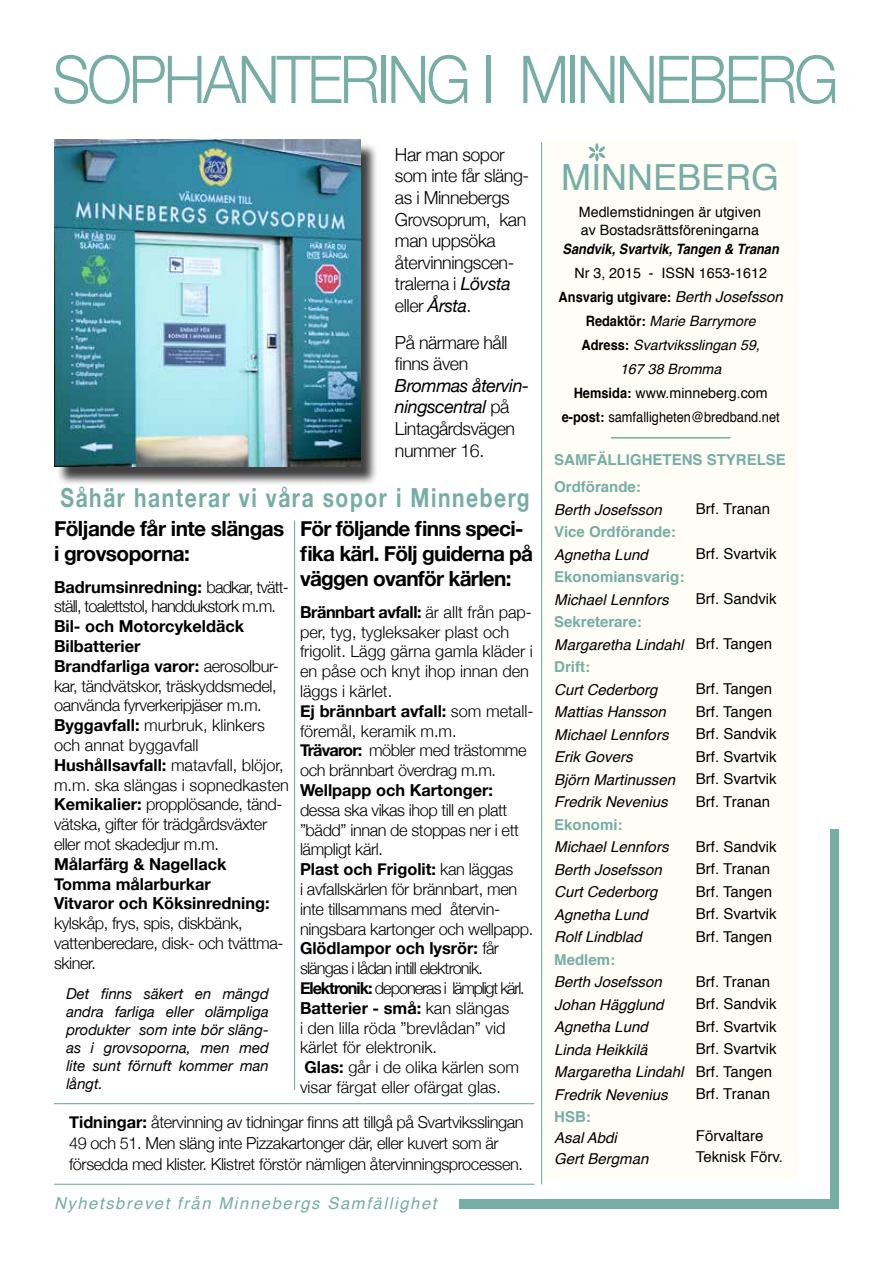
<style>
.page{position:relative;width:893px;height:1263px;background:#fff}
.page>*{position:absolute;margin:0;border:0;box-sizing:border-box;transform-origin:0 0}
.t1{font:300 66px "Helvetica Neue";letter-spacing:-.05em;color:#76ada4;scale:.91 1}
.t2{font:36px "Helvetica";color:#76ada4}
.t3{font:700 26.25px "Helvetica Neue";letter-spacing:.075em;color:#76ada4;scale:.8 1}
.t4{font:700 21px/25.2px "Helvetica Neue";letter-spacing:-.035em;color:#000}
.t5{font:300 18px/21.6px "Helvetica Neue";letter-spacing:-.025em;color:#000}
.t6{font:italic 18px/21.6px "Helvetica Neue";letter-spacing:-.025em;color:#000}
.t7{font:300 16.5px/19.8px "Helvetica Neue";letter-spacing:-.025em;color:#000}
.t8{font:300 16.5px/19.8px "Helvetica Neue";color:#000}
.t9{font:700 16.5px/19.8px "Helvetica Neue";color:#000}
.t10{font:300 16.5px/19.8px "Helvetica Neue";letter-spacing:-.05em;color:#000}
.t11{font:italic 16.5px "Helvetica";letter-spacing:.1em;color:#76ada4}
.t12{font:italic 15px/22.5px "Helvetica";color:#000}
.t13{font:15px/22.5px "Helvetica";color:#000}
.t14{font:italic 15px/18px "Helvetica Neue";color:#000;text-align:justify}
.t15{font:700 15px/27px "Helvetica";color:#76ada4}
.t16{font:14.25px/24px "Helvetica";color:#000;text-align:center}
.t17{font:italic 700 14.25px "Helvetica";color:#000;scale:.9 1}
.s1{font-weight:400;font-style:italic}
.s2{font-weight:300;font-style:normal}
.s3{font-weight:700}
.s4{font-style:italic;font-size:15px}
.s5{font-style:italic}
</style>
<div class="page">
<div style="left:830px;top:830px;width:9px;height:379px;background:#76ada4"></div>
<div style="left:460px;top:1199px;width:379px;height:10px;background:#76ada4"></div>
<div style="left:543px;top:140px;width:255px;height:1040px;background:#fffef6"></div>
<hr style="left:611px;top:437px;width:119px;height:1px;background:#76ada4">
<svg style="left:588px;top:143px;width:17px;height:18px"></svg>
<hr style="left:541px;top:142px;width:1px;height:1042px;background:#76ada4">
<hr style="left:294px;top:520px;width:1px;height:570px;background:#76ada4">
<hr style="left:54px;top:1103px;width:480px;height:1px;background:#76ada4">
<hr style="left:54px;top:1184px;width:480px;height:1px;background:#76ada4">
<div style="left:56px;top:142px;width:323px;height:343px;background:#000;opacity:.75"></div>
<img style="left:54px;top:140px;width:306px;height:327px">
<h1 class="t1" style="left:52px;top:26px;width:865px">SOPHANTERING I MINNEBERG</h1>
<p class="t5" style="left:395px;top:143px;width:136px">Har man sopor som inte får släng&shy;as i Minnebergs<br>Grovsoprum, kan man uppsöka återvinningscen&shy;tralerna i <span class="s1">Lövsta </span>eller <span class="s1">Årsta</span>.</p>
<p class="t5" style="left:395px;top:330px;width:114px">På närmare håll finns även</p>
<p class="t6" style="left:395px;top:376px;width:136px">Brommas återvin&shy;ningscentral <span class="s2">på<br>Lintagårdsvägen nummer 16.</span></p>
<h3 class="t3" style="left:60px;top:477px;width:588px">Såhär hanterar vi våra sopor i Minneberg</h3>
<p class="t4" style="left:54px;top:516px;width:232px">Följande får inte slängas i grovsoporna:</p>
<p class="t10" style="left:54px;top:576px;width:237px"><span class="s3">Badrumsinredning:</span> badkar, tvätt&shy;ställ, toalettstol, handdukstork m.m.</p>
<p class="t7" style="left:54px;top:615px;width:237px"><span class="s3">Bil- och Motorcykeldäck<br>Bilbatterier<br>Brandfarliga varor:</span> aerosolbur&shy;kar, tändvätskor, träskyddsmedel, oanvända fyrverkeripjäser m.m.<br><span class="s3">Byggavfall:</span> murbruk, klinkers och annat byggavfall<br><span class="s3">Hushållsavfall:</span> matavfall, blöjor, m.m. ska slängas i sopnedkasten<br><span class="s3">Kemikalier:</span> propplösande, tänd&shy;vätska, gifter för trädgårdsväxter eller mot skadedjur m.m.</p>
<p class="t9" style="left:54px;top:854px;width:217px">Målarfärg &amp; Nagellack<br>Tomma målarburkar<br>Vitvaror och Köksinredning:</p>
<p class="t7" style="left:54px;top:912px;width:231px">kylskåp, frys, spis, diskbänk, vattenberedare, disk- och tvättma&shy;skiner.</p>
<p class="t14" style="left:66px;top:985px;width:204px">Det finns säkert en mängd andra farliga eller olämpliga produkter som inte bör släng&shy;as i grovsoporna, men med lite sunt förnuft kommer man långt.</p>
<p class="t4" style="left:300px;top:516px;width:235px">För följande finns speci&shy;fika kärl. Följ guiderna på väggen ovanför kärlen:</p>
<p class="t8" style="left:300px;top:601px;width:235px"><span class="s3">Brännbart avfall:</span> är allt från pap&shy;per, tyg, tygleksaker plast och frigolit. Lägg gärna gamla kläder i en påse och knyt ihop innan den läggs i kärlet.<br><span class="s3">Ej brännbart avfall:</span> som metall&shy;föremål, keramik m.m.<br><span class="s3">Trävaror:</span> möbler med trästomme och brännbart överdrag m.m.</p>
<p class="t9" style="left:300px;top:781px;width:194px">Wellpapp och Kartonger:</p>
<p class="t7" style="left:300px;top:799px;width:235px">dessa ska vikas ihop till en platt ”bädd” innan de stoppas ner i ett lämpligt kärl.<br><span class="s3">Plast och Frigolit:</span> kan läggas<br>i avfallskärlen för brännbart, men inte tillsammans med återvin&shy;ningsbara kartonger och wellpapp.<br><span class="s3">Glödlampor och lysrör:</span> får slängas i lådan intill elektronik.<br><span class="s3">Elektronik:</span> deponeras i lämpligt kärl.<br><span class="s3">Batterier - små:</span> kan slängas<br>i den lilla röda ”brevlådan” vid kärlet för elektronik.<br><span class="s3">Glas:</span> går i de olika kärlen som visar färgat eller ofärgat glas.</p>
<p class="t7" style="left:69px;top:1111px;width:456px;line-height:21px"><span class="s3">Tidningar:</span> återvinning av tidningar finns att tillgå på Svartviksslingan<br>49 och 51. Men släng inte Pizzakartonger där, eller kuvert som är försedda med klister. Klistret förstör nämligen återvinningsprocessen.</p>
<p class="t11" style="left:54px;top:1190px;width:384px">Nyhetsbrevet från Minnebergs Samfällighet</p>
<h2 class="t2" style="left:561px;top:150px;width:220px">MINNEBERG</h2>
<p class="t16" style="left:579px;top:203px;width:184px;line-height:18px;text-align:left">Medlemstidningen är utgiven av Bostadsrättsföreningarna</p>
<p class="t17" style="left:562px;top:237px;width:242px">Sandvik, Svartvik, Tangen &amp; Tranan</p>
<p class="t16" style="left:559px;top:261px;width:226px">Nr 3, 2015 - ISSN 1653-1612<br><span class="s3">Ansvarig utgivare:</span> <span class="s4">Berth Josefsson<br></span><span class="s3">Redaktör:</span> <span class="s5">Marie Barrymore<br></span><span class="s3">Adress:</span> <span class="s5">Svartviksslingan 59,<br>167 38 Bromma<br></span><span class="s3">Hemsida:</span> www.minneberg.com <span class="s3">e-post:</span> samfalligheten@bredband.net</p>
<p class="t15" style="left:554px;top:447px;width:233px">SAMFÄLLIGHETENS STYRELSE<br>Ordförande:</p>
<p class="t12" style="left:554px;top:499px;width:109px">Berth Josefsson</p>
<p class="t15" style="left:554px;top:519px;width:123px">Vice Ordförande:</p>
<p class="t12" style="left:554px;top:544px;width:95px">Agnetha Lund</p>
<p class="t15" style="left:554px;top:564px;width:132px">Ekonomiansvarig:</p>
<p class="t12" style="left:554px;top:589px;width:116px">Michael Lennfors</p>
<p class="t15" style="left:554px;top:609px;width:89px">Sekreterare:</p>
<p class="t12" style="left:554px;top:634px;width:131px">Margaretha Lindahl</p>
<p class="t15" style="left:554px;top:654px;width:37px">Drift:</p>
<p class="t12" style="left:554px;top:679px;width:122px">Curt Cederborg<br>Mattias Hansson<br>Michael Lennfors<br>Erik Govers<br>Björn Martinussen<br>Fredrik Nevenius</p>
<p class="t15" style="left:554px;top:811px;width:70px">Ekonomi:</p>
<p class="t12" style="left:554px;top:836px;width:116px">Michael Lennfors<br>Berth Josefsson<br>Curt Cederborg<br>Agnetha Lund<br>Rolf Lindblad</p>
<p class="t15" style="left:554px;top:946px;width:62px">Medlem:</p>
<p class="t12" style="left:554px;top:971px;width:131px">Berth Josefsson<br>Johan Hägglund<br>Agnetha Lund<br>Linda Heikkilä<br>Margaretha Lindahl<br>Fredrik Nevenius</p>
<p class="t15" style="left:554px;top:1104px;width:38px">HSB:</p>
<p class="t12" style="left:554px;top:1128px;width:96px;line-height:21px">Asal Abdi<br>Gert Bergman</p>
<p class="t13" style="left:696px;top:498px;width:76px">Brf. Tranan</p>
<p class="t13" style="left:696px;top:543px;width:82px">Brf. Svartvik</p>
<p class="t13" style="left:696px;top:588px;width:82px">Brf. Sandvik</p>
<p class="t13" style="left:696px;top:633px;width:78px">Brf. Tangen</p>
<p class="t13" style="left:696px;top:678px;width:82px">Brf. Tangen<br>Brf. Tangen<br>Brf. Sandvik<br>Brf. Svartvik<br>Brf. Svartvik<br>Brf. Tranan</p>
<p class="t13" style="left:696px;top:835px;width:82px">Brf. Sandvik<br>Brf. Tranan<br>Brf. Tangen<br>Brf. Svartvik<br>Brf. Tangen</p>
<p class="t13" style="left:696px;top:970px;width:82px">Brf. Tranan<br>Brf. Sandvik<br>Brf. Svartvik<br>Brf. Svartvik<br>Brf. Tangen<br>Brf. Tranan</p>
<p class="t13" style="left:696px;top:1126px;width:89px;line-height:21px">Förvaltare<br>Teknisk Förv.</p>
</div>
